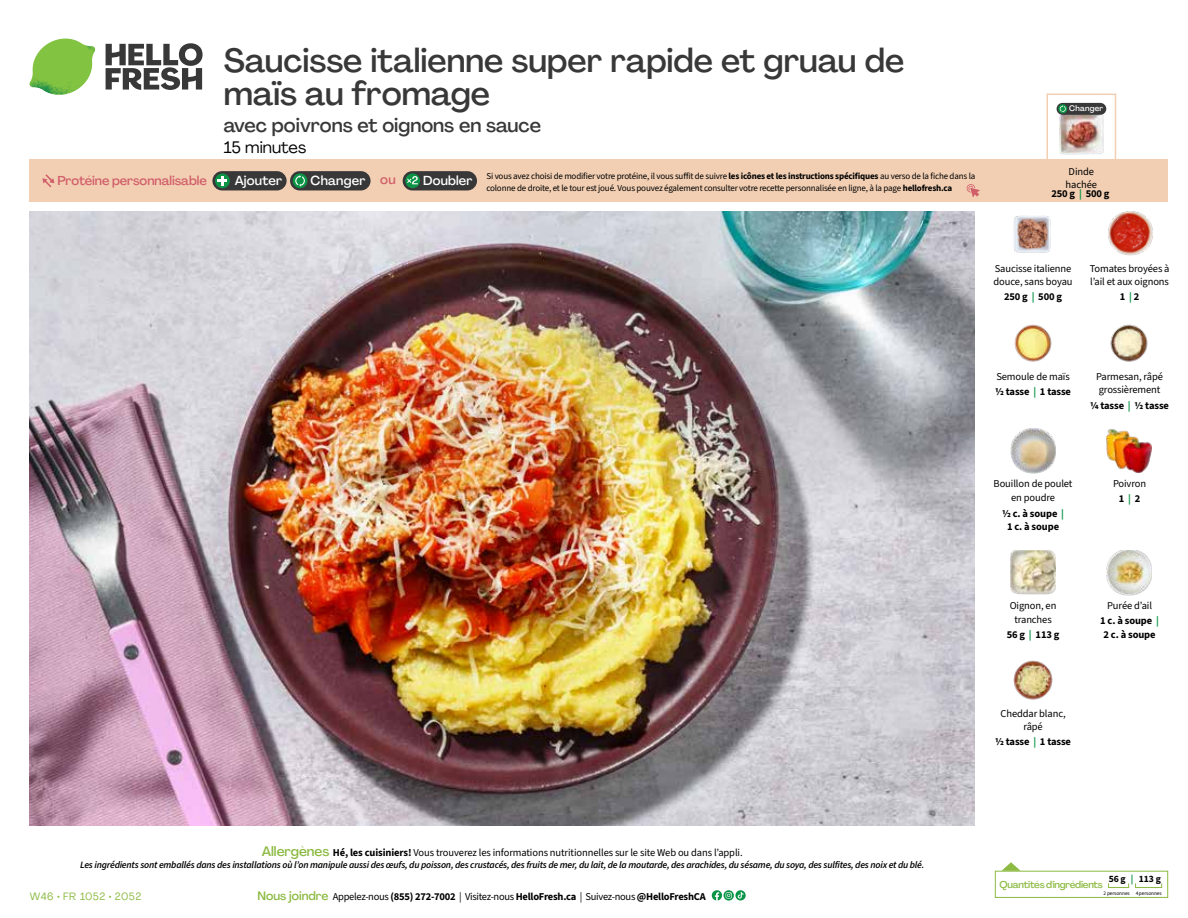
<style>
.page{position:relative;width:1188px;height:918px;background:#fff}
.page>*{position:absolute;margin:0;border:0;box-sizing:border-box;transform-origin:0 0}
.t1{font:500 33px/33px "Agrandir";color:#383839}
.t2{font:500 19.5px "Agrandir";color:#383839}
.t3{font:16.5px "Agrandir";color:#000}
.t4{font:500 12.9px "Agrandir";letter-spacing:.015em;color:#fff}
.t5{font:500 12.75px "Agrandir";letter-spacing:-.005em;color:#d15f6a}
.t6{font:10.5px/13.5px "Source Sans 3";letter-spacing:-.01em;color:#000}
.t7{font:700 10.5px/13.5px "Source Sans 3";letter-spacing:-.01em;color:#000;text-align:center}
.t8{font:10.5px "Agrandir";letter-spacing:.05em;color:#8cba42}
.t9{font:italic 600 9.75px "Source Sans 3";letter-spacing:-.02em;color:#000}
.t10{font:500 9.75px "Agrandir";letter-spacing:-.025em;color:#8cba42}
.t11{font:700 9.6px "Source Sans 3";color:#000}
.t12{font:9px/12px "Source Sans 3";letter-spacing:-.02em;color:#000}
.t13{font:500 7.95px "Agrandir";letter-spacing:.02em;color:#fff}
.t14{font:5.25px "Source Sans 3";letter-spacing:-.01em;color:#000}
.s1{color:#d15f6a}
.s2{color:#0b9446}
.s3{font-weight:700}
.s4{font-weight:700;color:#0b9446}
.s5{font-family:"Agrandir";font-weight:500;font-size:13.5px;color:#8cba42}
.s6{font-family:"Agrandir";font-weight:500;font-size:12px;color:#8cba42}
.s7{font-weight:400}
</style>
<div class="page">
<svg style="left:106px;top:43px;width:97px;height:47px"></svg>
<svg style="left:34px;top:39px;width:59px;height:38px"></svg>
<img style="left:65px;top:39px;width:30px;height:25px">
<img style="left:33px;top:60px;width:56px;height:10px">
<img style="left:29px;top:64px;width:58px;height:31px">
<img style="left:64px;top:70px;width:25px;height:24px">
<img style="left:30px;top:211px;width:945px;height:615px">
<svg style="left:1002px;top:862px;width:19px;height:9px"></svg>
<div style="left:995px;top:871px;width:173px;height:27px;border:1px solid #8cba42"></div>
<div style="left:1108px;top:883px;width:21px;height:5px;border:1px solid #8cba42"></div>
<div style="left:1135px;top:883px;width:27px;height:5px;border:1px solid #8cba42"></div>
<svg style="left:735px;top:890px;width:11px;height:11px"></svg>
<svg style="left:712px;top:890px;width:31px;height:11px"></svg>
<img style="left:1014px;top:324px;width:38px;height:38px">
<img style="left:1110px;top:324px;width:38px;height:38px">
<img style="left:1011px;top:428px;width:45px;height:46px">
<img style="left:1106px;top:429px;width:46px;height:44px">
<img style="left:1011px;top:550px;width:45px;height:45px">
<img style="left:1106px;top:550px;width:46px;height:46px">
<img style="left:1013px;top:660px;width:40px;height:40px">
<img style="left:1108px;top:211px;width:45px;height:45px">
<img style="left:1013px;top:215px;width:38px;height:38px">
<div style="left:30px;top:160px;width:1138px;height:42px;background:#f2cfb3"></div>
<svg style="left:42px;top:174px;width:12px;height:13px"></svg>
<div style="left:403px;top:171px;width:74px;height:19px;background:#383839;border-radius:10px"></div>
<svg style="left:405px;top:173px;width:15px;height:15px"></svg>
<svg style="left:406px;top:176px;width:12px;height:8px"></svg>
<div style="left:290px;top:171px;width:81px;height:19px;background:#383839;border-radius:10px"></div>
<div style="left:293px;top:173px;width:14px;height:15px;background:#0b9446;border-radius:50%"></div>
<svg style="left:295px;top:175px;width:10px;height:12px"></svg>
<div style="left:212px;top:171px;width:75px;height:19px;background:#383839;border-radius:10px"></div>
<svg style="left:215px;top:173px;width:15px;height:15px"></svg>
<svg style="left:218px;top:176px;width:9px;height:10px"></svg>
<svg style="left:967px;top:184px;width:13px;height:13px"></svg>
<div style="left:1046px;top:94px;width:70px;height:69px;border:2px solid #f2cfb3"></div>
<img style="left:1060px;top:114px;width:43px;height:41px">
<div style="left:1057px;top:103px;width:49px;height:12px;background:#383839;border-radius:6px"></div>
<svg style="left:1058px;top:104px;width:9px;height:9px"></svg>
<svg style="left:1060px;top:105px;width:6px;height:7px"></svg>
<h1 class="t1" style="left:224px;top:43px;width:682px">Saucisse italienne super rapide et gruau de maïs au fromage</h1>
<h2 class="t2" style="left:224px;top:113px;width:319px">avec poivrons et oignons en sauce</h2>
<h3 class="t3" style="left:224px;top:137px;width:84px">15 minutes</h3>
<p class="t13" style="left:1069px;top:104px;width:35px">Changer</p>
<p class="t5" style="left:57px;top:173px;width:151px">Protéine personnalisable</p>
<p class="t4" style="left:235px;top:172px;width:49px">Ajouter</p>
<p class="t4" style="left:311px;top:172px;width:87px">Changer <span class="s1">ou</span></p>
<p class="t4" style="left:423px;top:172px;width:51px">Doubler</p>
<p class="t6" style="left:1066px;top:164px;width:33px">Dinde hachée</p>
<p class="t7" style="left:1051px;top:187px;width:60px">250 g <span class="s2">|</span> 500 g</p>
<p class="t12" style="left:486px;top:170px;width:490px">Si vous avez choisi de modifier votre protéine, il vous suffit de suivre <span class="s3">les icônes et les instructions spécifiques</span> au verso de la fiche dans la colonne de droite, et le tour est joué. Vous pouvez également consulter votre recette personnalisée en ligne, à la page <span class="s3">hellofresh.ca</span></p>
<p class="t6" style="left:994px;top:261px;width:81px">Saucisse italienne douce, sans boyau</p>
<p class="t7" style="left:1004px;top:290px;width:60px">250 g <span class="s2">|</span> 500 g</p>
<p class="t6" style="left:1090px;top:261px;width:81px">Tomates broyées à l’ail et aux oignons</p>
<p class="t7" style="left:1120px;top:290px;width:21px">1 <span class="s2">|</span> 2</p>
<p class="t6" style="left:995px;top:369px;width:77px;line-height:14.9px">Semoule de maïs <span class="s3">½ tasse</span> <span class="s4">|</span> <span class="s3">1 tasse</span></p>
<p class="t6" style="left:1096px;top:370px;width:68px">Parmesan, râpé grossièrement</p>
<p class="t7" style="left:1090px;top:399px;width:80px">¼ tasse <span class="s2">|</span> ½ tasse</p>
<p class="t6" style="left:262px;top:845px;width:482px"><span class="s5">Allergènes</span> <span class="s3">Hé, les cuisiniers!</span> Vous trouverez les informations nutritionnelles sur le site Web ou dans l’appli.</p>
<p class="t9" style="left:80px;top:859px;width:846px">Les ingrédients sont emballés dans des installations où l’on manipule aussi des œufs, du poisson, des crustacés, des fruits de mer, du lait, de la moutarde, des arachides, du sésame, du soya, des sulfites, des noix et du blé.</p>
<p class="t7" style="left:257px;top:889px;width:450px"><span class="s6">Nous joindre</span> <span class="s7">Appelez-nous</span> (855) 272-7002 <span class="s7">| Visitez-nous</span> HelloFresh.ca <span class="s7">| Suivez-nous</span> @HelloFreshCA</p>
<p class="t8" style="left:30px;top:890px;width:113px">W46 • FR 1052 • 2052</p>
<p class="t6" style="left:994px;top:477px;width:80px;text-align:center">Bouillon de poulet en poudre</p>
<p class="t7" style="left:1002px;top:507px;width:64px">½ c. à soupe <span class="s2">|<br></span>1 c. à soupe</p>
<p class="t6" style="left:1010px;top:599px;width:48px;text-align:center">Oignon, en tranches</p>
<p class="t7" style="left:1007px;top:628px;width:54px">56 g <span class="s2">|</span> 113 g</p>
<p class="t6" style="left:1001px;top:707px;width:67px;text-align:center">Cheddar blanc, râpé</p>
<p class="t7" style="left:995px;top:735px;width:77px">½ tasse <span class="s2">|</span> 1 tasse</p>
<p class="t6" style="left:1113px;top:476px;width:35px;line-height:14.9px;text-align:center">Poivron<br><span class="s3">1</span> <span class="s4">|</span> <span class="s3">2</span></p>
<p class="t6" style="left:1100px;top:599px;width:60px;line-height:14.9px;text-align:center">Purée d’ail<br><span class="s3">1 c. à soupe</span> <span class="s4">|</span></p>
<p class="t7" style="left:1104px;top:627px;width:54px">2 c. à soupe</p>
<p class="t11" style="left:1109px;top:872px;width:54px">56 g <span class="s2">|</span> 113 g</p>
<p class="t14" style="left:1103px;top:890px;width:60px">2 personnes 4 personnes</p>
<p class="t10" style="left:1000px;top:878px;width:105px">Quantités d'ingrédients</p>
</div>
